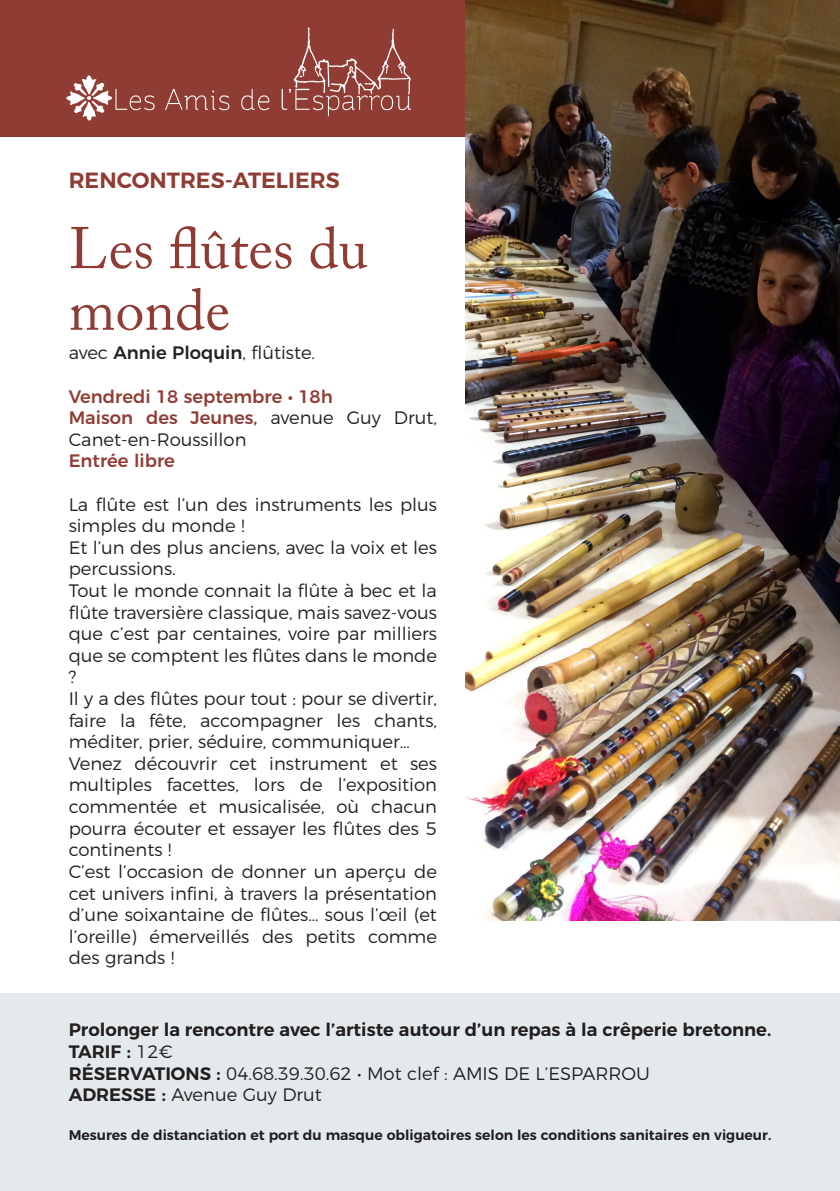
<style>
.page{position:relative;width:840px;height:1191px;background:#fff}
.page>*{position:absolute;margin:0;border:0;box-sizing:border-box;transform-origin:0 0}
.t1{font:58px/61.6px "Adobe Caslon Pro";color:#8f3d34}
.t2{font:600 22px "Montserrat";color:#8f3d34}
.t3{font:300 18px/21.6px "Montserrat";color:#231f20;text-align:justify}
.t4{font:600 18px/21.6px "Montserrat";color:#231f20}
.t5{font:500 18px "Montserrat";color:#8f3d34}
.t6{font:600 14px "Montserrat";color:#231f20}
.s1{font-weight:500}
.s2{font-weight:500;color:#8f3d34}
.s3{font-weight:300}
.s4{font-weight:600}
</style>
<div class="page">
<div style="left:0;top:994px;width:839px;height:197px;background:#e4eaec"></div>
<div style="left:0;top:0;width:465px;height:136px;background:#8f3d34"></div>
<img style="left:465px;top:0;width:374px;height:920px">
<img style="left:66px;top:28px;width:344px;height:93px">
<p class="t2" style="left:69px;top:162px;width:272px">RENCONTRES-ATELIERS</p>
<p class="t1" style="left:69px;top:217px;width:301px">Les flûtes du monde</p>
<p class="t3" style="left:69px;top:340px;width:248px">avec <span class="s1">Annie Ploquin</span>, flûtiste.</p>
<p class="t5" style="left:69px;top:382px;width:265px">Vendredi 18 septembre • 18h</p>
<p class="t3" style="left:69px;top:405px;width:369px"><span class="s2">Maison des Jeunes,</span> avenue Guy Drut,<br>Canet-en-Roussillon</p>
<p class="t5" style="left:69px;top:446px;width:108px">Entrée libre</p>
<p class="t3" style="left:69px;top:492px;width:369px">La flûte est l’un des instruments les plus simples du monde !</p>
<p class="t3" style="left:69px;top:535px;width:369px">Et l’un des plus anciens, avec la voix et les percussions.</p>
<p class="t3" style="left:69px;top:578px;width:369px">Tout le monde connait la flûte à bec et la flûte traversière classique, mais savez-vous que c’est par centaines, voire par milliers que se comptent les flûtes dans le monde ?</p>
<p class="t3" style="left:69px;top:686px;width:370px">Il y a des flûtes pour tout : pour se divertir, faire la fête, accompagner les chants, méditer, prier, séduire, communiquer…</p>
<p class="t3" style="left:69px;top:751px;width:369px">Venez découvrir cet instrument et ses multiples facettes, lors de l’exposition commentée et musicalisée, où chacun pourra écouter et essayer les flûtes des 5 continents !</p>
<p class="t3" style="left:69px;top:859px;width:369px">C’est l’occasion de donner un aperçu de cet univers infini, à travers la présentation d’une soixantaine de flûtes… sous l’œil (et l’oreille) émerveillés des petits comme des grands !</p>
<p class="t4" style="left:69px;top:1017px;width:703px">Prolonger la rencontre avec l’artiste autour d’un repas à la crêperie bretonne.<br>TARIF : <span class="s3">12€</span></p>
<p class="t3" style="left:69px;top:1060px;width:582px"><span class="s4">RÉSERVATIONS :</span> 04.68.39.30.62 • Mot clef : AMIS DE L’ESPARROU</p>
<p class="t3" style="left:69px;top:1082px;width:255px"><span class="s4">ADRESSE :</span> Avenue Guy Drut</p>
<p class="t6" style="left:69px;top:1123px;width:703px">Mesures de distanciation et port du masque obligatoires selon les conditions sanitaires en vigueur.</p>
</div>
